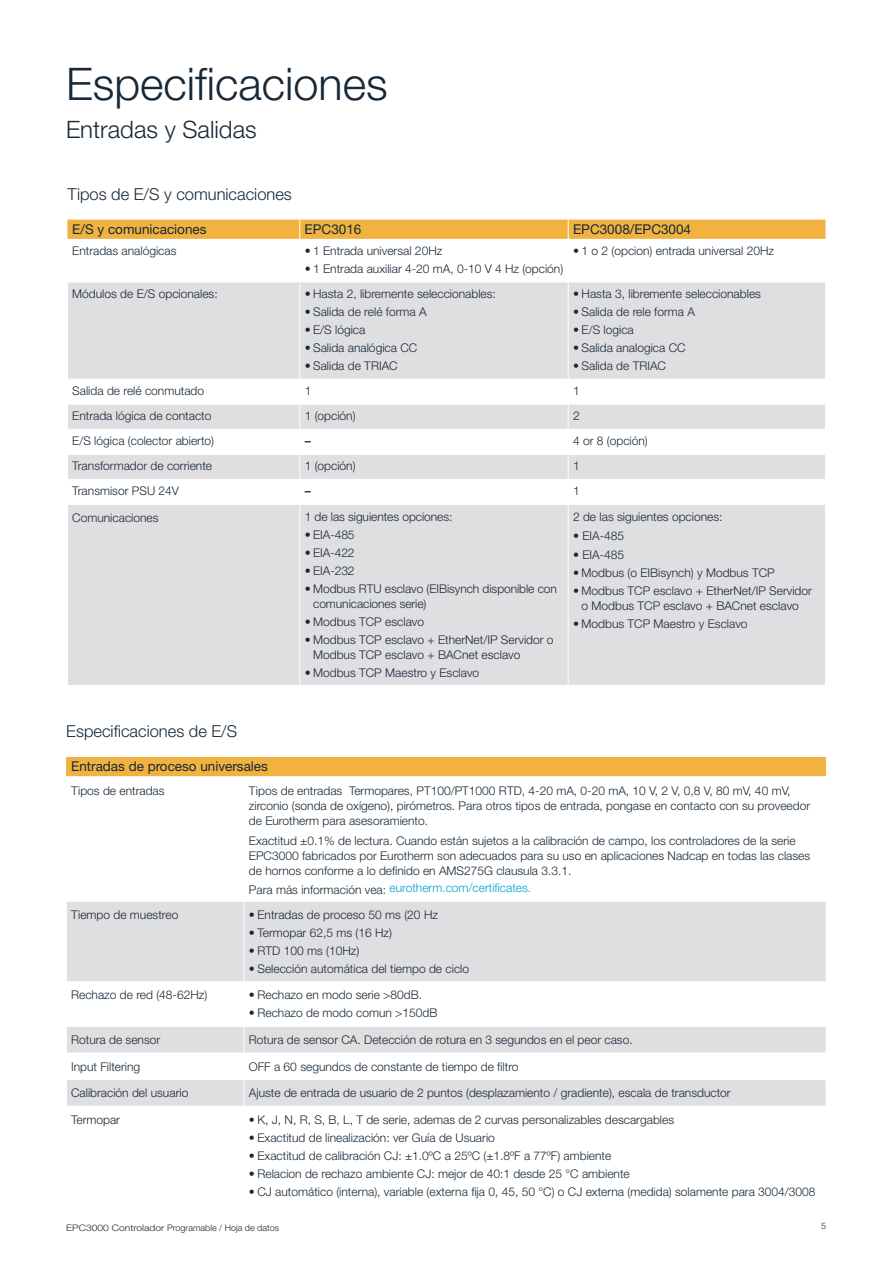
<style>
.page{position:relative;width:893px;height:1263px;background:#fff}
.page>*{position:absolute;margin:0;border:0;box-sizing:border-box;transform-origin:0 0}
.t1{font:300 45px "Helvetica Neue LT Std";color:#172938}
.t2{font:300 24px "Helvetica Neue LT Std";color:#172938}
.t3{font:300 16.5px "Helvetica Neue LT Std";color:#172938}
.t4{font:13.5px "Helvetica Neue LT Std";color:#172938}
.t5{font:300 12px/15px "Helvetica Neue LT Std";color:#172938}
.t6{font:300 12px "Helvetica Neue LT Std";color:#00a4cf}
.t7{font:500 12px "Helvetica Neue LT Std";color:#172938}
.t8{font:300 9px "Helvetica Neue LT Std";color:#172938;scale:1.15 1}
.t9{font:300 9px "Helvetica Neue LT Std";color:#172938}
.s1{color:#172938}
</style>
<div class="page">
<div style="left:66px;top:757px;width:760px;height:19px;background:#f1b23f"></div>
<svg style="left:67px;top:902px;width:759px;height:204px;fill:#dfdee0"></svg>
<hr style="left:244px;top:901px;width:1px;height:80px;background:#fff">
<hr style="left:66px;top:981px;width:178px;height:1px;background:#fff">
<hr style="left:244px;top:981px;width:582px;height:1px;background:#fff">
<hr style="left:244px;top:982px;width:1px;height:44px;background:#fff">
<hr style="left:66px;top:1026px;width:178px;height:1px;background:#fff">
<hr style="left:244px;top:1026px;width:582px;height:1px;background:#fff">
<hr style="left:66px;top:1053px;width:178px;height:1px;background:#fff">
<hr style="left:244px;top:1053px;width:582px;height:1px;background:#fff">
<hr style="left:66px;top:1079px;width:178px;height:1px;background:#fff">
<hr style="left:244px;top:1079px;width:582px;height:1px;background:#fff">
<svg style="left:244px;top:1027px;width:1px;height:79px"></svg>
<svg style="left:68px;top:283px;width:757px;height:402px;fill:#dfdee0"></svg>
<div style="left:67px;top:220px;width:758px;height:19px;background:#f1b23f"></div>
<hr style="left:299px;top:282px;width:1px;height:97px;background:#fff">
<hr style="left:568px;top:282px;width:1px;height:97px;background:#fff">
<hr style="left:67px;top:379px;width:233px;height:1px;background:#fff">
<hr style="left:300px;top:379px;width:268px;height:1px;background:#fff">
<hr style="left:568px;top:379px;width:258px;height:1px;background:#fff">
<hr style="left:67px;top:404px;width:233px;height:1px;background:#fff">
<hr style="left:300px;top:404px;width:268px;height:1px;background:#fff">
<hr style="left:568px;top:404px;width:258px;height:1px;background:#fff">
<hr style="left:67px;top:429px;width:233px;height:1px;background:#fff">
<hr style="left:300px;top:429px;width:268px;height:1px;background:#fff">
<hr style="left:568px;top:429px;width:258px;height:1px;background:#fff">
<hr style="left:67px;top:454px;width:233px;height:1px;background:#fff">
<hr style="left:300px;top:454px;width:268px;height:1px;background:#fff">
<hr style="left:568px;top:454px;width:258px;height:1px;background:#fff">
<hr style="left:67px;top:479px;width:233px;height:1px;background:#fff">
<hr style="left:300px;top:479px;width:268px;height:1px;background:#fff">
<svg style="left:299px;top:380px;width:1px;height:124px"></svg>
<hr style="left:568px;top:479px;width:258px;height:1px;background:#fff">
<svg style="left:568px;top:380px;width:1px;height:124px"></svg>
<hr style="left:67px;top:504px;width:233px;height:1px;background:#fff">
<hr style="left:300px;top:504px;width:268px;height:1px;background:#fff">
<hr style="left:299px;top:505px;width:1px;height:180px;background:#fff">
<hr style="left:568px;top:504px;width:258px;height:1px;background:#fff">
<hr style="left:568px;top:505px;width:1px;height:180px;background:#fff">
<h1 class="t1" style="left:66px;top:56px;width:323px">Especificaciones</h1>
<h2 class="t2" style="left:66px;top:114px;width:192px">Entradas y Salidas</h2>
<h3 class="t3" style="left:67px;top:184px;width:226px">Tipos de E/S y comunicaciones</h3>
<p class="t4" style="left:72px;top:221px;width:136px">E/S y comunicaciones</p>
<p class="t4" style="left:305px;top:221px;width:58px">EPC3016</p>
<p class="t4" style="left:573px;top:221px;width:120px">EPC3008/EPC3004</p>
<p class="t5" style="left:72px;top:243px;width:106px">Entradas analógicas</p>
<p class="t5" style="left:305px;top:243px;width:139px">• 1 Entrada universal 20Hz</p>
<p class="t5" style="left:305px;top:261px;width:260px">• 1 Entrada auxiliar 4-20 mA, 0-10 V 4 Hz (opción)</p>
<p class="t5" style="left:573px;top:243px;width:203px">• 1 o 2 (opcion) entrada universal 20Hz</p>
<p class="t5" style="left:72px;top:286px;width:147px">Módulos de E/S opcionales:</p>
<p class="t5" style="left:305px;top:286px;width:193px">• Hasta 2, libremente seleccionables:</p>
<p class="t5" style="left:305px;top:304px;width:123px">• Salida de relé forma A</p>
<p class="t5" style="left:305px;top:322px;width:62px">• E/S lógica</p>
<p class="t5" style="left:305px;top:340px;width:114px">• Salida analógica CC</p>
<p class="t5" style="left:305px;top:358px;width:94px">• Salida de TRIAC</p>
<p class="t5" style="left:573px;top:286px;width:189px">• Hasta 3, libremente seleccionables</p>
<p class="t5" style="left:573px;top:304px;width:123px">• Salida de rele forma A</p>
<p class="t5" style="left:573px;top:322px;width:62px">• E/S logica</p>
<p class="t5" style="left:573px;top:340px;width:114px">• Salida analogica CC</p>
<p class="t5" style="left:573px;top:358px;width:94px">• Salida de TRIAC</p>
<p class="t5" style="left:72px;top:383px;width:133px">Salida de relé conmutado</p>
<p class="t5" style="left:305px;top:383px;width:8px">1</p>
<p class="t5" style="left:573px;top:383px;width:8px">1</p>
<p class="t5" style="left:72px;top:408px;width:141px">Entrada lógica de contacto</p>
<p class="t5" style="left:305px;top:408px;width:52px">1 (opción)</p>
<p class="t5" style="left:573px;top:408px;width:8px">2</p>
<p class="t5" style="left:72px;top:433px;width:143px">E/S lógica (colector abierto)</p>
<p class="t7" style="left:305px;top:434px;width:7px">–</p>
<p class="t5" style="left:573px;top:433px;width:76px">4 or 8 (opción)</p>
<p class="t5" style="left:72px;top:458px;width:141px">Transformador de corriente</p>
<p class="t5" style="left:305px;top:458px;width:52px">1 (opción)</p>
<p class="t5" style="left:573px;top:458px;width:8px">1</p>
<p class="t5" style="left:72px;top:483px;width:108px">Transmisor PSU 24V</p>
<p class="t7" style="left:305px;top:484px;width:7px">–</p>
<p class="t5" style="left:573px;top:483px;width:8px">1</p>
<p class="t5" style="left:72px;top:510px;width:88px">Comunicaciones</p>
<p class="t5" style="left:305px;top:508px;width:149px">1 de las siguientes opciones:</p>
<p class="t5" style="left:305px;top:526px;width:51px">• EIA-485</p>
<p class="t5" style="left:305px;top:544px;width:51px">• EIA-422</p>
<p class="t5" style="left:305px;top:562px;width:51px">• EIA-232</p>
<p class="t5" style="left:313px;top:580px;width:245px;text-indent:-9px">• Modbus RTU esclavo (EIBisynch disponible con comunicaciones serie)</p>
<p class="t5" style="left:305px;top:613px;width:121px">• Modbus TCP esclavo</p>
<p class="t5" style="left:313px;top:631px;width:242px;text-indent:-9px">• Modbus TCP esclavo + EtherNet/IP Servidor o<br>Modbus TCP esclavo + BACnet esclavo</p>
<p class="t5" style="left:305px;top:664px;width:176px">• Modbus TCP Maestro y Esclavo</p>
<p class="t5" style="left:573px;top:508px;width:151px">2 de las siguientes opciones:</p>
<p class="t5" style="left:573px;top:528px;width:53px">• EIA-485</p>
<p class="t5" style="left:573px;top:547px;width:53px">• EIA-485</p>
<p class="t5" style="left:573px;top:565px;width:203px">• Modbus (o EIBisynch) y Modbus TCP</p>
<p class="t5" style="left:573px;top:583px;width:240px;text-align:center">• Modbus TCP esclavo + EtherNet/IP Servidor o Modbus TCP esclavo + BACnet esclavo</p>
<p class="t5" style="left:573px;top:616px;width:176px">• Modbus TCP Maestro y Esclavo</p>
<h3 class="t3" style="left:66px;top:721px;width:172px">Especificaciones de E/S</h3>
<p class="t4" style="left:71px;top:758px;width:198px">Entradas de proceso universales</p>
<p class="t5" style="left:71px;top:783px;width:95px">Tipos de entradas</p>
<p class="t5" style="left:249px;top:783px;width:563px">Tipos de entradas Termopares, PT100/PT1000 RTD, 4-20 mA, 0-20 mA, 10 V, 2 V, 0,8 V, 80 mV, 40 mV, zirconio (sonda de oxígeno), pirómetros. Para otros tipos de entrada, pongase en contacto con su proveedor de Eurotherm para asesoramiento.</p>
<p class="t5" style="left:249px;top:832px;width:563px">Exactitud ±0.1% de lectura. Cuando están sujetos a la calibración de campo, los controladores de la serie<br>EPC3000 fabricados por Eurotherm son adecuados para su uso en aplicaciones Nadcap en todas las clases de hornos conforme a lo definido en AMS275G clausula 3.3.1.</p>
<p class="t6" style="left:249px;top:881px;width:284px"><span class="s1">Para más información vea:</span> eurotherm.com/certificates.</p>
<p class="t5" style="left:71px;top:907px;width:109px">Tiempo de muestreo</p>
<p class="t5" style="left:249px;top:907px;width:191px">• Entradas de proceso 50 ms (20 Hz</p>
<p class="t5" style="left:249px;top:925px;width:145px">• Termopar 62,5 ms (16 Hz)</p>
<p class="t5" style="left:249px;top:943px;width:112px">• RTD 100 ms (10Hz)</p>
<p class="t5" style="left:249px;top:961px;width:222px">• Selección automática del tiempo de ciclo</p>
<p class="t5" style="left:71px;top:987px;width:138px">Rechazo de red (48-62Hz)</p>
<p class="t5" style="left:249px;top:987px;width:175px">• Rechazo en modo serie &gt;80dB.</p>
<p class="t5" style="left:249px;top:1005px;width:190px">• Rechazo de modo comun &gt;150dB</p>
<p class="t5" style="left:71px;top:1032px;width:91px">Rotura de sensor</p>
<p class="t5" style="left:249px;top:1032px;width:385px">Rotura de sensor CA. Detección de rotura en 3 segundos en el peor caso.</p>
<p class="t5" style="left:71px;top:1058px;width:71px">Input Filtering</p>
<p class="t5" style="left:249px;top:1058px;width:271px">OFF a 60 segundos de constante de tiempo de filtro</p>
<p class="t5" style="left:71px;top:1085px;width:119px">Calibración del usuario</p>
<p class="t5" style="left:249px;top:1085px;width:483px">Ajuste de entrada de usuario de 2 puntos (desplazamiento / gradiente), escala de transductor</p>
<p class="t5" style="left:71px;top:1112px;width:50px">Termopar</p>
<p class="t5" style="left:249px;top:1112px;width:427px">• K, J, N, R, S, B, L, T de serie, ademas de 2 curvas personalizables descargables</p>
<p class="t5" style="left:249px;top:1130px;width:247px">• Exactitud de linealización: ver Guía de Usuario</p>
<p class="t5" style="left:249px;top:1148px;width:364px">• Exactitud de calibración CJ: ±1.0ºC a 25ºC (±1.8ºF a 77ºF) ambiente</p>
<p class="t5" style="left:249px;top:1166px;width:382px">• Relacion de rechazo ambiente CJ: mejor de 40:1 desde 25 °C ambiente</p>
<p class="t5" style="left:249px;top:1184px;width:568px">• CJ automático (interna), variable (externa fija 0, 45, 50 °C) o CJ externa (medida) solamente para 3004/3008</p>
<p class="t8" style="left:66px;top:1222px;width:187px">EPC3000 Controlador Programable / Hoja de datos</p>
<p class="t9" style="left:821px;top:1221px;width:7px">5</p>
</div>
